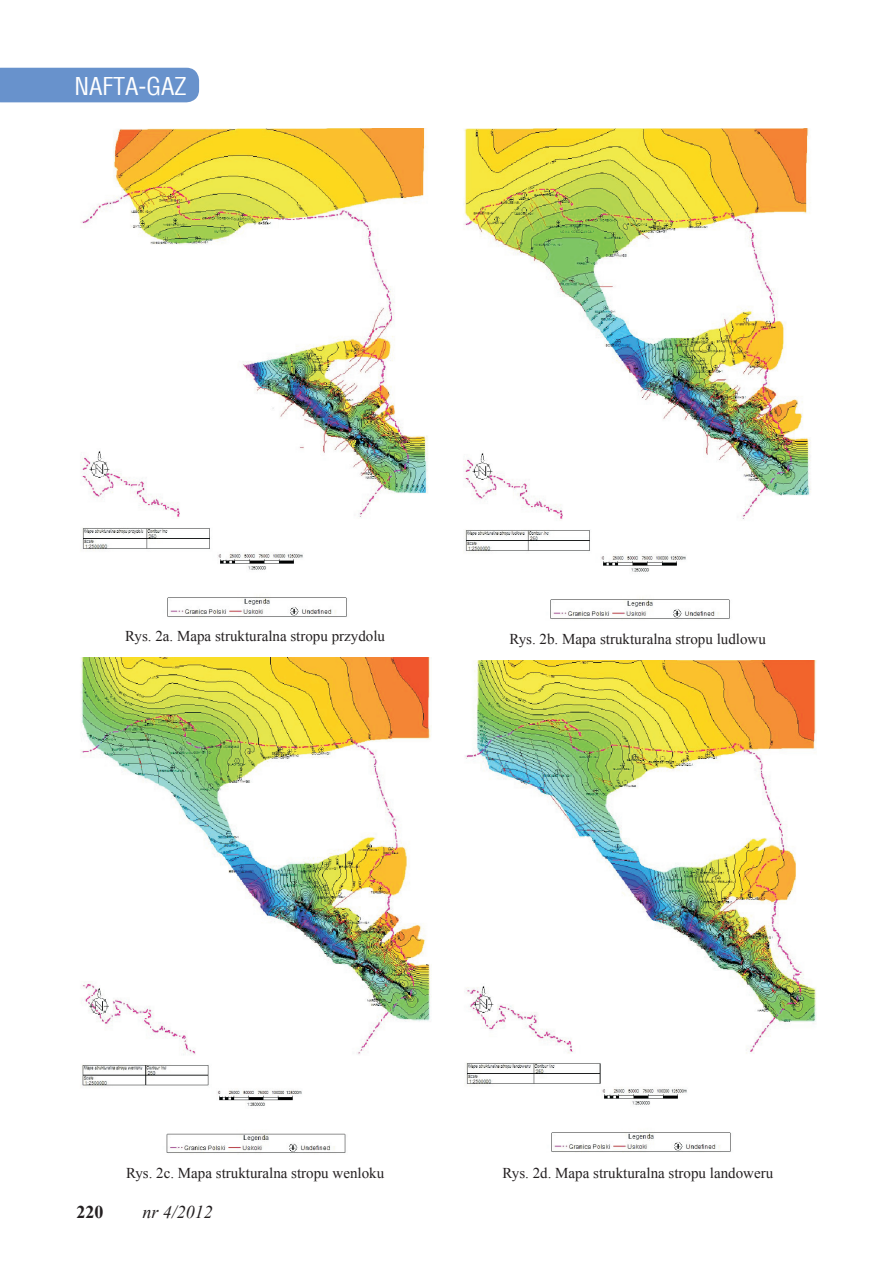
<style>
.page{position:relative;width:893px;height:1263px;background:#fff}
.page>*{position:absolute;margin:0;border:0;box-sizing:border-box;transform-origin:0 0}
.t1{font:24px "Switzerland Condensed";color:#fff}
.t2{font:italic 18px "Times New Roman";color:#231f20}
.t3{font:700 18px "Times New Roman";color:#231f20}
.t4{font:15px "Times New Roman";color:#231f20}
</style>
<div class="page">
<div style="left:0;top:68px;width:199px;height:34px;background:#6892cc"></div>
<img style="left:80px;top:129px;width:348px;height:489px">
<img style="left:463px;top:128px;width:348px;height:492px">
<img style="left:80px;top:657px;width:351px;height:497px">
<img style="left:465px;top:660px;width:351px;height:493px">
<h1 class="t1" style="left:74px;top:71px;width:114px">NAFTA-GAZ</h1>
<p class="t4" style="left:125px;top:626px;width:261px">Rys. 2a. Mapa strukturalna stropu przydolu</p>
<p class="t4" style="left:509px;top:629px;width:258px">Rys. 2b. Mapa strukturalna stropu ludlowu</p>
<p class="t4" style="left:126px;top:1162px;width:260px">Rys. 2c. Mapa strukturalna stropu wenloku</p>
<p class="t3" style="left:77px;top:1199px;width:28px">220</p>
<p class="t2" style="left:142px;top:1200px;width:72px">nr 4/2012</p>
<p class="t4" style="left:502px;top:1162px;width:272px">Rys. 2d. Mapa strukturalna stropu landoweru</p>
</div>
